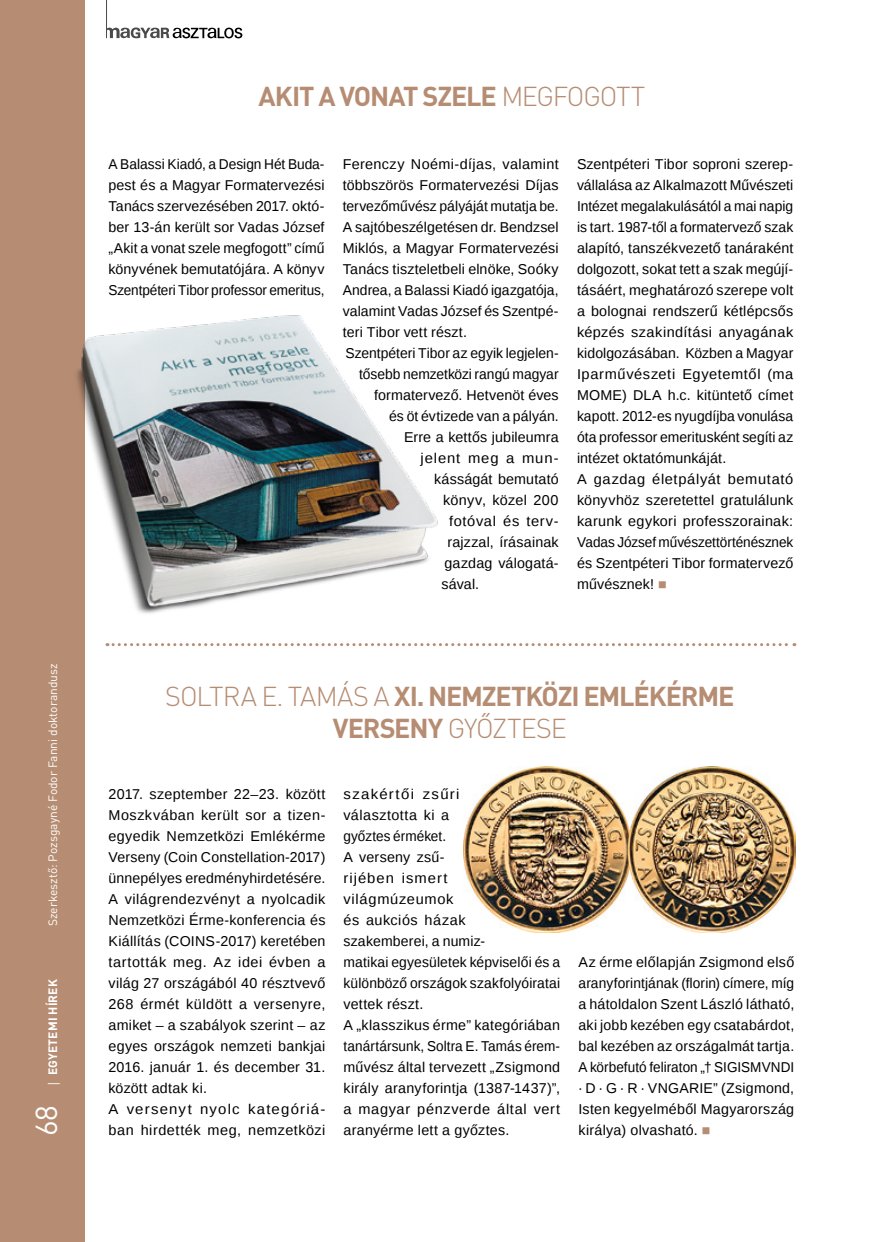
<style>
.page{position:relative;width:872px;height:1242px;background:#fff}
.page>*{position:absolute;margin:0;border:0;box-sizing:border-box;transform-origin:0 0}
.t1{font:30px "DIN Pro";color:#fff}
.t2{font:700 27px/32.4px "DIN Pro";letter-spacing:-.045em;color:#b68d73;text-align:center}
.t3{font:14.25px/21px "Liberation Sans";letter-spacing:.015em;color:#000}
.t4{font:14.25px/21px "Liberation Sans";letter-spacing:.015em;color:#000;scale:1.05 1}
.t5{font:14.25px/21px "Liberation Sans";letter-spacing:.015em;color:#000;text-align:justify;scale:.96 1}
.t6{font:14.25px "Liberation Sans";letter-spacing:.06em;color:#000;scale:1.04 1}
.t7{font:14.25px "Liberation Sans";letter-spacing:.04em;color:#000}
.t8{font:12px "DIN Pro";color:#fff}
.t9{font:700 12px "DIN Pro";letter-spacing:.01em;color:#fff}
.s1{font-family:"Open Sans";font-weight:400}
.s2{font-weight:300}
.s3{color:#b68d73}
</style>
<div class="page">
<div style="left:0;top:0;width:85px;height:1242px;background:#b68d73"></div>
<svg style="left:107px;top:27px;width:135px;height:11px"></svg>
<hr style="left:106px;top:0;width:1px;height:38px;background:#4a4a49">
<img style="left:463px;top:766px;width:332px;height:166px">
<svg style="left:107px;top:643px;width:688px;height:3px"></svg>
<img style="left:77px;top:315px;width:361px;height:299px">
<p class="t8" style="left:45px;top:926px;width:264px;rotate:-90deg">Szerkesztő: Pozsgayné Fodor Fanni doktorandusz</p>
<p class="t9" style="left:45px;top:1087px;width:110px;rotate:-90deg"><span class="s1">|</span> EGYETEMI HÍREK</p>
<h1 class="t1" style="left:26px;top:1136px;width:33px;rotate:-90deg">68</h1>
<h2 class="t2" style="left:258px;top:79px;width:388px">AKIT A VONAT SZELE <span class="s2">MEGFOGOTT</span></h2>
<p class="t5" style="left:108px;top:154px;width:227px">A Balassi Kiadó, a Design Hét Buda&shy;pest és a Magyar Formatervezési Tanács szervezésében 2017. októ&shy;ber 13-án került sor Vadas József „Akit a vonat szele megfogott” című könyvének bemutatójára. A könyv Szentpéteri Tibor professor emeritus,</p>
<p class="t3" style="left:343px;top:154px;width:217px">Ferenczy Noémi-díjas, valamint</p>
<p class="t3" style="left:343px;top:175px;width:217px">többszörös Formatervezési Díjas</p>
<p class="t3" style="left:343px;top:196px;width:217px">tervezőművész pályáját mutatja be.</p>
<p class="t3" style="left:343px;top:217px;width:217px">A sajtóbeszélgetésen dr. Bendzsel</p>
<p class="t3" style="left:343px;top:238px;width:217px">Miklós, a Magyar Formatervezési</p>
<p class="t3" style="left:343px;top:259px;width:217px">Tanács tiszteletbeli elnöke, Soóky</p>
<p class="t3" style="left:343px;top:280px;width:217px">Andrea, a Balassi Kiadó igazgatója,</p>
<p class="t3" style="left:343px;top:301px;width:217px">valamint Vadas József és Szentpé-</p>
<p class="t3" style="left:343px;top:322px;width:126px">teri Tibor vett részt.</p>
<p class="t3" style="left:345px;top:343px;width:214px">Szentpéteri Tibor az egyik legjelen-</p>
<p class="t3" style="left:359px;top:364px;width:201px">tősebb nemzetközi rangú magyar</p>
<p class="t3" style="left:374px;top:385px;width:186px">formatervező. Hetvenöt éves</p>
<p class="t3" style="left:389px;top:406px;width:171px">és öt évtizede van a pályán.</p>
<p class="t3" style="left:404px;top:427px;width:156px">Erre a kettős jubileumra</p>
<p class="t6" style="left:420px;top:450px;width:134px">jelent meg a mun-</p>
<p class="t3" style="left:434px;top:469px;width:126px">kásságát bemutató</p>
<p class="t3" style="left:443px;top:490px;width:117px">könyv, közel 200</p>
<p class="t7" style="left:449px;top:513px;width:111px">fotóval és terv-</p>
<p class="t3" style="left:447px;top:532px;width:113px">rajzzal, írásainak</p>
<p class="t3" style="left:444px;top:553px;width:115px">gazdag válogatá-</p>
<p class="t3" style="left:441px;top:574px;width:39px">sával.</p>
<p class="t3" style="left:577px;top:154px;width:218px">Szentpéteri Tibor soproni szerep&shy;vállalása az Alkalmazott Művészeti Intézet megalakulásától a mai napig is tart. 1987-től a formatervező szak alapító, tanszékvezető tanáraként dolgozott, sokat tett a szak megújí&shy;tásáért, meghatározó szerepe volt a bolognai rendszerű kétlépcsős képzés szakindítási anyagának kidolgozásában. Közben a Magyar Iparművészeti Egyetemtől (ma MOME) DLA h.c. kitüntető címet kapott. 2012-es nyugdíjba vonulása óta professor emeritusként segíti az intézet oktatómunkáját.<br>A gazdag életpályát bemutató könyvhöz szeretettel gratulálunk karunk egykori professzorainak:<br>Vadas József művészettörténésznek és Szentpéteri Tibor formatervező művésznek! <span class="s3">■</span></p>
<h2 class="t2" style="left:165px;top:679px;width:570px"><span class="s2">SOLTRA E. TAMÁS A</span> XI. NEMZETKÖZI EMLÉKÉRME<br>VERSENY <span class="s2">GYŐZTESE</span></h2>
<p class="t3" style="left:108px;top:784px;width:218px">2017. szeptember 22–23. között<br>Moszkvában került sor a tizen&shy;egyedik Nemzetközi Emlékérme<br>Verseny (Coin Constellation-2017) ünnepélyes eredményhirdetésére.<br>A világrendezvényt a nyolcadik<br>Nemzetközi Érme-konferencia és<br>Kiállítás (COINS-2017) keretében tartották meg. Az idei évben a világ 27 országából 40 résztvevő<br>268 érmét küldött a versenyre, amiket – a szabályok szerint – az egyes országok nemzeti bankjai<br>2016. január 1. és december 31. között adtak ki.<br>A versenyt nyolc kategóriá&shy;ban hirdették meg, nemzetközi</p>
<p class="t4" style="left:343px;top:784px;width:208px">szakértői zsűri<br>választotta ki a<br>győztes érméket.<br>A verseny zsű-<br>rijében ismert világmúzeumok<br>és aukciós házak<br>szakemberei, a numiz-<br>matikai egyesületek képviselői és a különböző országok szakfolyóiratai vettek részt.<br>A „klasszikus érme” kategóriában tanártársunk, Soltra E. Tamás érem&shy;művész által tervezett „Zsigmond király aranyforintja (1387-1437)”, a magyar pénzverde által vert aranyérme lett a győztes.</p>
<p class="t3" style="left:578px;top:952px;width:217px;text-align:justify">Az érme előlapján Zsigmond első aranyforintjának (florin) címere, míg a hátoldalon Szent László látható, aki jobb kezében egy csatabárdot, bal kezében az országalmát tartja.<br>A körbefutó feliraton „† SIGISMVNDI ∙ D ∙ G ∙ R ∙ VNGARIE” (Zsigmond, Isten kegyelméből Magyarország királya) olvasható. <span class="s3">■</span></p>
</div>
